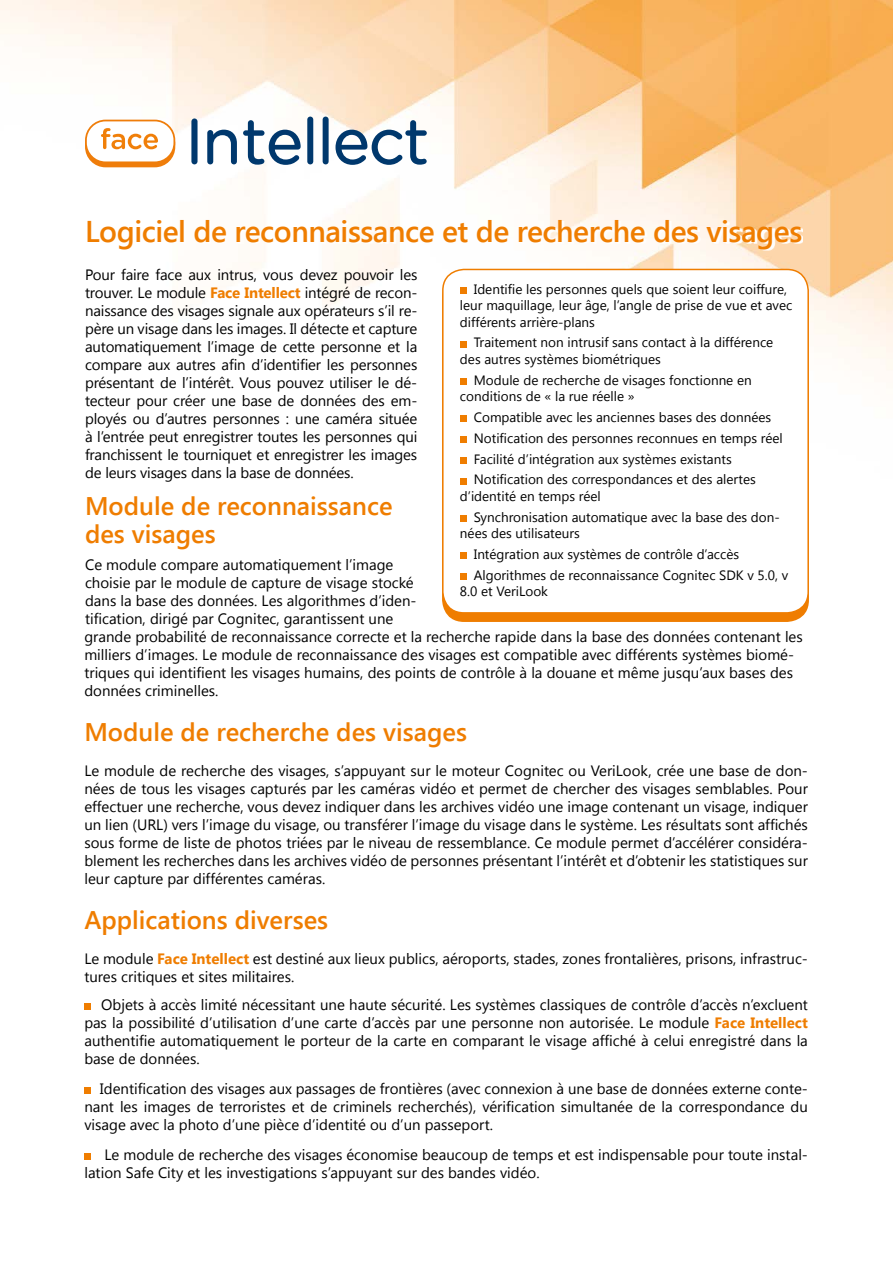
<style>
.page{position:relative;width:893px;height:1263px;background:#fff}
.page>*{position:absolute;margin:0;border:0;box-sizing:border-box;transform-origin:0 0}
.t1{font:600 30px "Segoe UI";letter-spacing:-.015em;color:#ef7d00}
.t2{font:600 25.5px/28.5px "Segoe UI";color:#ef7d00}
.t3{font:15px/18px "Segoe UI";color:#000;text-align:justify}
.t4{font:13.5px/20.7px "Segoe UI";color:#000}
.s1{font-weight:700;color:#ef7d00}
</style>
<div class="page">
<img style="left:0;top:0;width:893px;height:371px">
<div style="left:191px;top:118px;width:7px;height:46px;background:#00386d;border-radius:3px"></div>
<svg style="left:207px;top:130px;width:30px;height:34px"></svg>
<svg style="left:243px;top:120px;width:58px;height:45px"></svg>
<div style="left:307px;top:117px;width:6px;height:47px;background:#00386d;border-radius:3px"></div>
<div style="left:323px;top:117px;width:6px;height:47px;background:#00386d;border-radius:3px"></div>
<svg style="left:335px;top:120px;width:92px;height:45px"></svg>
<div style="left:86px;top:125px;width:88px;height:41px;background:#ef7d0a;border-radius:20px"></div>
<div style="left:85px;top:124px;width:90px;height:43px;border:2px solid #ef7d0a;border-radius:20px"></div>
<div style="left:86px;top:121px;width:88px;height:41px;background:#fff;border-radius:20px"></div>
<div style="left:85px;top:120px;width:90px;height:43px;border:2px solid #ef7d0a;border-radius:20px"></div>
<svg style="left:101px;top:128px;width:57px;height:21px"></svg>
<div style="left:443px;top:269px;width:365px;height:344px;background:#fff;border-radius:21px"></div>
<div style="left:442px;top:269px;width:367px;height:345px;border:2px solid #ef7d00;border-radius:21px"></div>
<div style="left:89px;top:221px;width:714px;height:29px;background:#fff"></div>
<div style="left:460px;top:287px;width:6px;height:7px;background:#ef7d00"></div>
<svg style="left:460px;top:341px;width:6px;height:6px"></svg>
<div style="left:460px;top:378px;width:6px;height:7px;background:#ef7d00"></div>
<svg style="left:460px;top:416px;width:6px;height:6px"></svg>
<div style="left:460px;top:436px;width:6px;height:7px;background:#ef7d00"></div>
<svg style="left:460px;top:457px;width:6px;height:6px"></svg>
<svg style="left:460px;top:478px;width:6px;height:6px"></svg>
<svg style="left:460px;top:515px;width:6px;height:6px"></svg>
<div style="left:460px;top:552px;width:6px;height:7px;background:#ef7d00"></div>
<svg style="left:460px;top:573px;width:6px;height:6px"></svg>
<div style="left:84px;top:1003px;width:7px;height:6px;background:#ef7d00"></div>
<div style="left:84px;top:1087px;width:7px;height:7px;background:#ef7d00"></div>
<div style="left:84px;top:1153px;width:7px;height:7px;background:#ef7d00"></div>
<h1 class="t1" style="left:85px;top:211px;width:719px">Logiciel de reconnaissance et de recherche des visages</h1>
<p class="t3" style="left:85px;top:265px;width:334px">Pour faire face aux intrus, vous devez pouvoir les trouver. Le module <span class="s1">Face Intellect</span> intégré de recon&shy;naissance des visages signale aux opérateurs s’il re&shy;père un visage dans les images. Il détecte et capture automatiquement l’image de cette personne et la compare aux autres afin d’identifier les personnes présentant de l’intérêt. Vous pouvez utiliser le dé&shy;tecteur pour créer une base de données des em&shy;ployés ou d’autres personnes : une caméra située à l’entrée peut enregistrer toutes les personnes qui franchissent le tourniquet et enregistrer les images de leurs visages dans la base de données.</p>
<h2 class="t2" style="left:85px;top:490px;width:309px">Module de reconnaissance des visages</h2>
<p class="t3" style="left:85px;top:555px;width:333px;text-align:left">Ce module compare automatiquement l’image choisie par le module de capture de visage stocké dans la base des données. Les algorithmes d’iden&shy;tification, dirigé par Cognitec, garantissent une</p>
<p class="t4" style="left:460px;top:280px;width:334px;line-height:16.5px;text-indent:14px">Identifie les personnes quels que soient leur coiffure, leur maquillage, leur âge, l’angle de prise de vue et avec différents arrière-plans</p>
<p class="t4" style="left:460px;top:334px;width:315px;line-height:16.5px;text-indent:14px">Traitement non intrusif sans contact à la différence des autres systèmes biométriques</p>
<p class="t4" style="left:460px;top:371px;width:293px;line-height:16.5px;text-indent:14px">Module de recherche de visages fonctionne en conditions de « la rue réelle »</p>
<p class="t4" style="left:474px;top:406px;width:311px">Compatible avec les anciennes bases des données Notification des personnes reconnues en temps réel Facilité d’intégration aux systèmes existants Notification des correspondances et des alertes</p>
<p class="t4" style="left:474px;top:485px;width:308px;text-indent:-14px">d’identité en temps réel<br>Synchronisation automatique avec la base des don-</p>
<p class="t4" style="left:474px;top:522px;width:316px;text-indent:-14px">nées des utilisateurs<br>Intégration aux systèmes de contrôle d’accès<br>Algorithmes de reconnaissance Cognitec SDK v 5.0, v</p>
<p class="t4" style="left:460px;top:580px;width:89px">8.0 et VeriLook</p>
<p class="t3" style="left:84px;top:627px;width:720px;text-align:left">grande probabilité de reconnaissance correcte et la recherche rapide dans la base des données contenant les milliers d’images. Le module de reconnaissance des visages est compatible avec différents systèmes biomé&shy;triques qui identifient les visages humains, des points de contrôle à la douane et même jusqu’aux bases des données criminelles.</p>
<h2 class="t2" style="left:84px;top:717px;width:384px">Module de recherche des visages</h2>
<p class="t3" style="left:84px;top:761px;width:725px">Le module de recherche des visages, s’appuyant sur le moteur Cognitec ou VeriLook, crée une base de don&shy;nées de tous les visages capturés par les caméras vidéo et permet de chercher des visages semblables. Pour effectuer une recherche, vous devez indiquer dans les archives vidéo une image contenant un visage, indiquer un lien (URL) vers l’image du visage, ou transférer l’image du visage dans le système. Les résultats sont affichés sous forme de liste de photos triées par le niveau de ressemblance. Ce module permet d’accélérer considéra&shy;blement les recherches dans les archives vidéo de personnes présentant l’intérêt et d’obtenir les statistiques sur leur capture par différentes caméras.</p>
<h2 class="t2" style="left:84px;top:905px;width:245px">Applications diverses</h2>
<p class="t3" style="left:84px;top:949px;width:725px">Le module <span class="s1">Face Intellect</span> est destiné aux lieux publics, aéroports, stades, zones frontalières, prisons, infrastruc&shy;tures critiques et sites militaires.</p>
<p class="t3" style="left:84px;top:994px;width:725px;text-indent:17px">Objets à accès limité nécessitant une haute sécurité. Les systèmes classiques de contrôle d’accès n’excluent pas la possibilité d’utilisation d’une carte d’accès par une personne non autorisée. Le module <span class="s1">Face Intellect </span>authentifie automatiquement le porteur de la carte en comparant le visage affiché à celui enregistré dans la base de données.</p>
<p class="t3" style="left:84px;top:1079px;width:725px;text-indent:16px">Identification des visages aux passages de frontières (avec connexion à une base de données externe conte&shy;nant les images de terroristes et de criminels recherchés), vérification simultanée de la correspondance du visage avec la photo d’une pièce d’identité ou d’un passeport.</p>
<p class="t3" style="left:84px;top:1145px;width:725px;text-indent:20px">Le module de recherche des visages économise beaucoup de temps et est indispensable pour toute instal&shy;lation Safe City et les investigations s’appuyant sur des bandes vidéo.</p>
</div>
